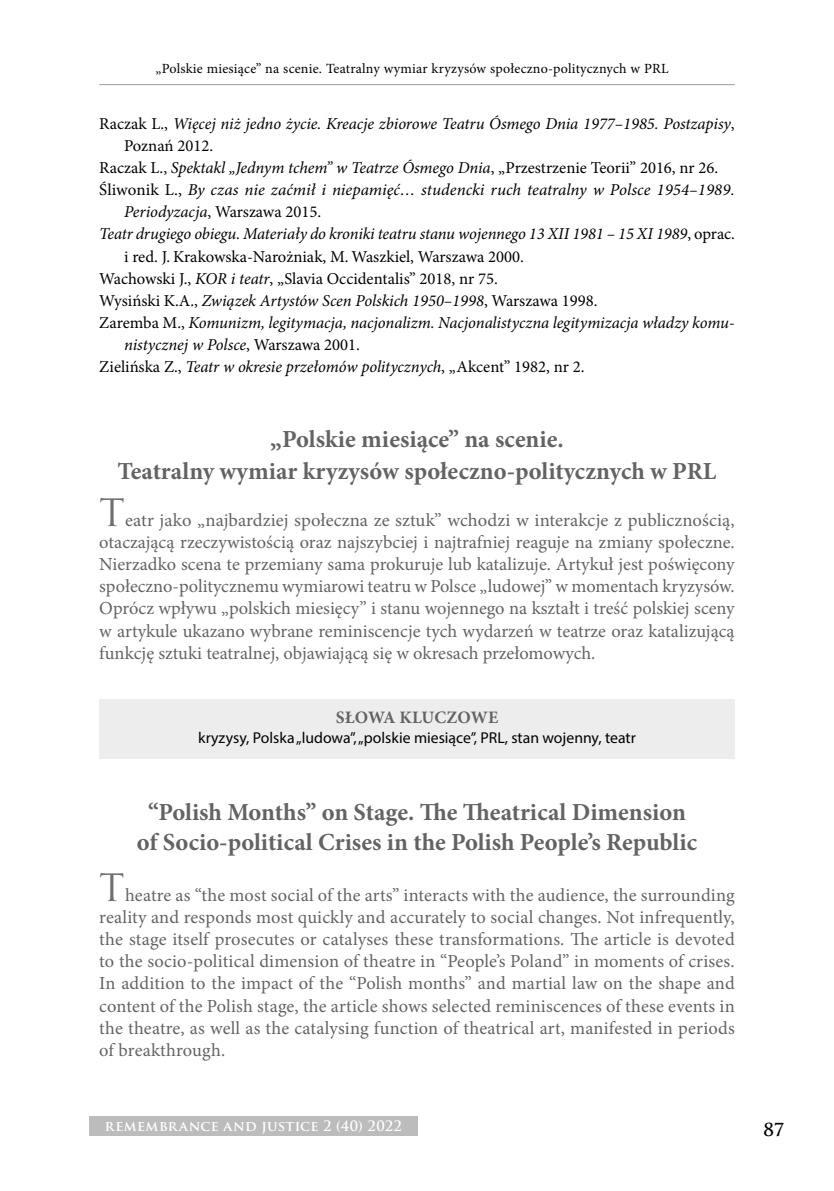
<style>
.page{position:relative;width:834px;height:1191px;background:#fff}
.page>*{position:absolute;margin:0;border:0;box-sizing:border-box;transform-origin:0 0}
.t1{font:700 24.5px/31.5px "Minion Pro";color:#646363;text-align:center}
.t2{font:18.38px/22.1px "Minion Pro";letter-spacing:.005em;color:#646363;text-align:justify}
.t3{font:700 17.5px "Minion Pro";letter-spacing:.01em;color:#646363}
.t4{font:700 17.5px "Trajan Pro";color:#000}
.t5{font:italic 16.62px "Minion Pro";letter-spacing:-.005em;color:#000}
.t6{font:16.62px "Minion Pro";color:#000}
.t7{font:15.75px "Myriad Pro";color:#000}
.t8{font:14px "Minion Pro";letter-spacing:.015em;color:#000}
.t9{font:700 14px "Trajan Pro";letter-spacing:.025em;color:#fff}
.s1{font-style:normal}
.s2{font-style:italic}
.s3{font-family:"Trajan Pro";font-size:36.75px;color:#706f6f}
</style>
<div class="page">
<hr style="left:99px;top:84px;width:635px;height:1px;background:#9d9d9c">
<div style="left:89px;top:1116px;width:328px;height:20px;background:#bcbcbc"></div>
<div style="left:99px;top:699px;width:635px;height:60px;background:#ededed"></div>
<p class="t8" style="left:155px;top:59px;width:514px">„Polskie miesiące” na scenie. Teatralny wymiar kryzysów społeczno-politycznych w PRL</p>
<p class="t5" style="left:99px;top:112px;width:636px"><span class="s1">Raczak L.,</span> Więcej niż jedno życie. Kreacje zbiorowe Teatru Ósmego Dnia 1977–1985. Postzapisy<span class="s1">,</span></p>
<p class="t6" style="left:124px;top:135px;width:90px">Poznań 2012.</p>
<p class="t6" style="left:99px;top:157px;width:620px">Raczak L., <span class="s2">Spektakl „Jednym tchem” w Teatrze Ósmego Dnia</span>, „Przestrzenie Teorii” 2016, nr 26.</p>
<p class="t5" style="left:99px;top:179px;width:636px"><span class="s1">Śliwonik L.,</span> By czas nie zaćmił i niepamięć… studencki ruch teatralny w Polsce 1954–1989.</p>
<p class="t6" style="left:124px;top:201px;width:198px"><span class="s2">Periodyzacja</span>, Warszawa 2015.</p>
<p class="t5" style="left:99px;top:223px;width:637px">Teatr drugiego obiegu. Materiały do kroniki teatru stanu wojennego 13 XII 1981 – 15 XI 1989<span class="s1">, oprac.</span></p>
<p class="t6" style="left:124px;top:245px;width:401px">i red. J. Krakowska-Narożniak, M. Waszkiel, Warszawa 2000.</p>
<p class="t6" style="left:99px;top:267px;width:400px">Wachowski J., <span class="s2">KOR i teatr</span>, „Slavia Occidentalis” 2018, nr 75.</p>
<p class="t5" style="left:99px;top:289px;width:499px"><span class="s1">Wysiński K.A.,</span> Związek Artystów Scen Polskich 1950–1998<span class="s1">, Warszawa 1998.</span></p>
<p class="t5" style="left:99px;top:311px;width:636px"><span class="s1">Zaremba M.,</span> Komunizm, legitymacja, nacjonalizm. Nacjonalistyczna legitymizacja władzy komu-</p>
<p class="t5" style="left:124px;top:333px;width:237px">nistycznej w Polsce<span class="s1">, Warszawa 2001.</span></p>
<p class="t5" style="left:99px;top:355px;width:486px"><span class="s1">Zielińska Z.,</span> Teatr w okresie przełomów politycznych<span class="s1">, „Akcent” 1982, nr 2.</span></p>
<h1 class="t1" style="left:117px;top:423px;width:600px">„Polskie miesiące” na scenie.<br>Teatralny wymiar kryzysów społeczno-politycznych w PRL</h1>
<p class="t2" style="left:99px;top:509px;width:637px"><span class="s3">T</span>eatr jako „najbardziej społeczna ze sztuk” wchodzi w interakcje z publicznością, otaczającą rzeczywistością oraz najszybciej i najtrafniej reaguje na zmiany społeczne.<br>Nierzadko scena te przemiany sama prokuruje lub katalizuje. Artykuł jest poświęcony społeczno-politycznemu wymiarowi teatru w Polsce „ludowej” w momentach kryzysów.<br>Oprócz wpływu „polskich miesięcy” i stanu wojennego na kształt i treść polskiej sceny w artykule ukazano wybrane reminiscencje tych wydarzeń w teatrze oraz katalizującą funkcję sztuki teatralnej, objawiającą się w okresach przełomowych.</p>
<p class="t3" style="left:336px;top:705px;width:164px">SŁOWA KLUCZOWE</p>
<p class="t7" style="left:198px;top:728px;width:439px">kryzysy, Polska „ludowa”, „polskie miesiące”, PRL, stan wojenny, teatr</p>
<h1 class="t1" style="left:137px;top:797px;width:561px;line-height:29.4px">“Polish Months” on Stage. The Theatrical Dimension of Socio-political Crises in the Polish People’s Republic</h1>
<p class="t2" style="left:99px;top:884px;width:637px"><span class="s3">T</span>heatre as “the most social of the arts” interacts with the audience, the surrounding reality and responds most quickly and accurately to social changes. Not infrequently, the stage itself prosecutes or catalyses these transformations. The article is devoted to the socio-political dimension of theatre in “People’s Poland” in moments of crises.<br>In addition to the impact of the “Polish months” and martial law on the shape and content of the Polish stage, the article shows selected reminiscences of these events in the theatre, as well as the catalysing function of theatrical art, manifested in periods of breakthrough.</p>
<p class="t9" style="left:105px;top:1117px;width:298px">REMEMBRANCE AND JUSTICE 2 (40) 2022</p>
<p class="t4" style="left:763px;top:1118px;width:22px">87</p>
</div>
